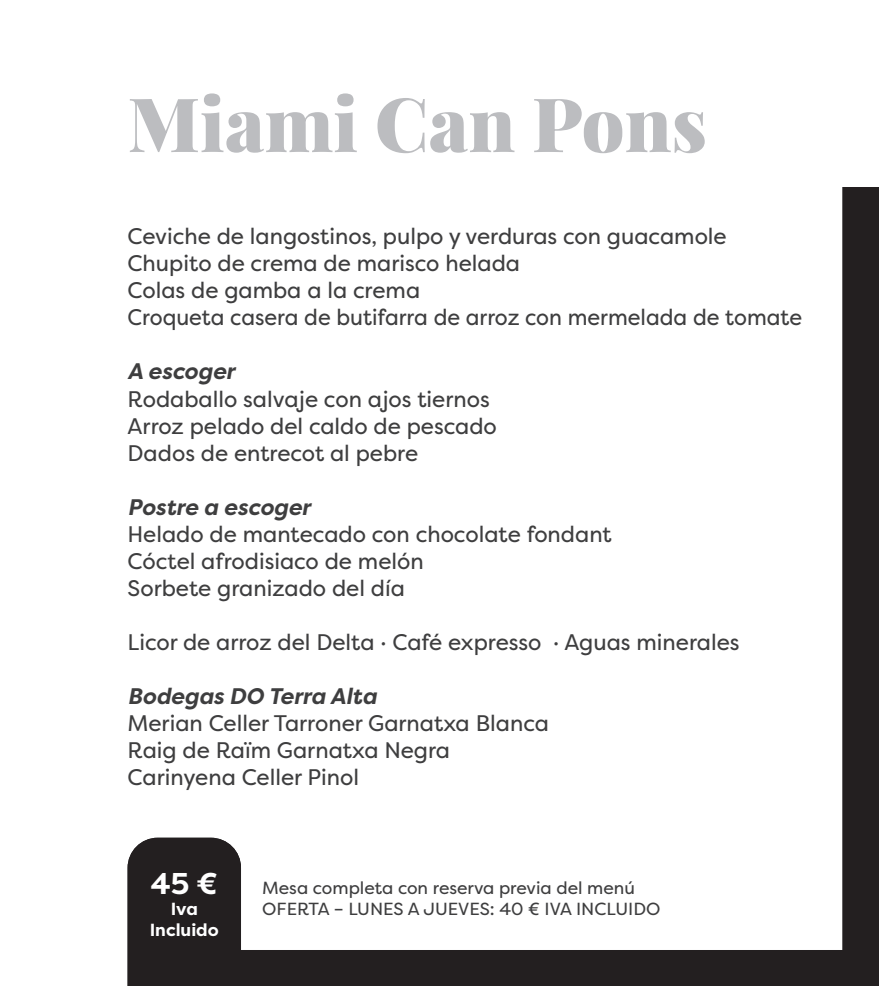
<style>
.page{position:relative;width:879px;height:986px;background:#fff}
.page>*{position:absolute;margin:0;border:0;box-sizing:border-box;transform-origin:0 0}
.t1{font:900 75px "Playfair Display";color:#bcbdc0}
.t2{font:700 30px "Filson Pro";color:#fff}
.t3{font:22.5px "Filson Pro";color:#3e3e3f}
.t4{font:22.5px "Filson Pro";color:#3e3e3f;scale:.95 1}
.t5{font:italic 700 22.5px "Filson Pro";color:#3e3e3f}
.t6{font:17.5px "Filson Pro";color:#3e3e3f}
.t7{font:700 17.5px "Filson Pro";color:#fff}
</style>
<div class="page">
<div style="left:14px;top:0;width:865px;height:985px;background:#231f20"></div>
<div style="left:52px;top:52px;width:791px;height:898px;background:#fff"></div>
<div style="left:14px;top:52px;width:114px;height:933px;background:#fff"></div>
<div style="left:1px;top:0;width:878px;height:187px;background:#fff"></div>
<div style="left:128px;top:837px;width:113px;height:113px;background:#231f20"></div>
<p class="t1" style="left:128px;top:65px;width:581px">Miami Can Pons</p>
<p class="t3" style="left:128px;top:221px;width:601px">Ceviche de langostinos, pulpo y verduras con guacamole</p>
<p class="t3" style="left:128px;top:248px;width:394px">Chupito de crema de marisco helada</p>
<p class="t3" style="left:128px;top:275px;width:294px">Colas de gamba a la crema</p>
<p class="t4" style="left:128px;top:302px;width:711px">Croqueta casera de butifarra de arroz con mermelada de tomate</p>
<p class="t5" style="left:128px;top:357px;width:109px">A escoger</p>
<p class="t3" style="left:128px;top:383px;width:364px">Rodaballo salvaje con ajos tiernos</p>
<p class="t3" style="left:128px;top:410px;width:371px">Arroz pelado del caldo de pescado</p>
<p class="t3" style="left:128px;top:437px;width:292px">Dados de entrecot al pebre</p>
<p class="t5" style="left:128px;top:492px;width:184px">Postre a escoger</p>
<p class="t3" style="left:128px;top:518px;width:486px">Helado de mantecado con chocolate fondant</p>
<p class="t3" style="left:128px;top:545px;width:298px">Cóctel afrodisiaco de melón</p>
<p class="t3" style="left:128px;top:572px;width:279px">Sorbete granizado del día</p>
<p class="t3" style="left:128px;top:626px;width:613px">Licor de arroz del Delta · Café expresso · Aguas minerales</p>
<p class="t5" style="left:128px;top:681px;width:250px">Bodegas DO Terra Alta</p>
<p class="t3" style="left:128px;top:707px;width:423px">Merian Celler Tarroner Garnatxa Blanca</p>
<p class="t3" style="left:128px;top:734px;width:324px">Raig de Raïm Garnatxa Negra</p>
<p class="t3" style="left:128px;top:761px;width:233px">Carinyena Celler Pinol</p>
<p class="t2" style="left:151px;top:864px;width:68px">45 €</p>
<p class="t7" style="left:171px;top:897px;width:29px">Iva</p>
<p class="t7" style="left:150px;top:918px;width:71px">Incluido</p>
<p class="t6" style="left:262px;top:875px;width:374px">Mesa completa con reserva previa del menú</p>
<p class="t6" style="left:262px;top:896px;width:400px">OFERTA – LUNES A JUEVES: 40 € IVA INCLUIDO</p>
</div>
